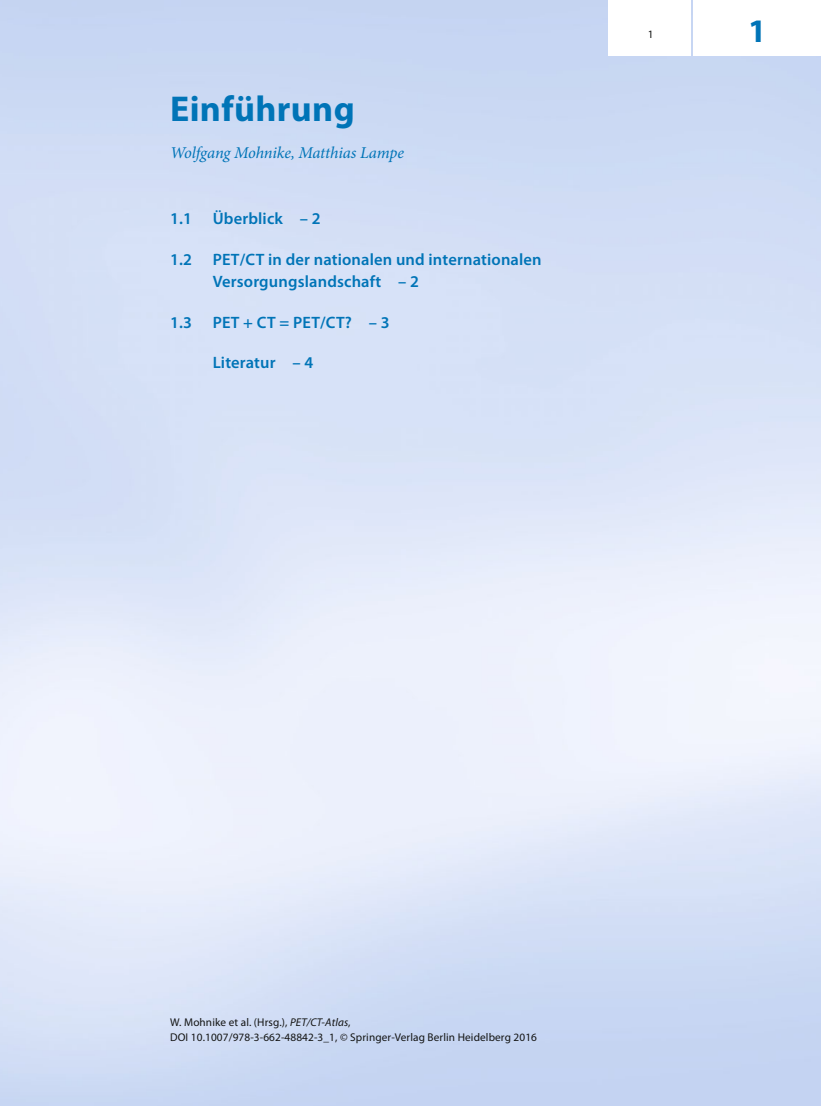
<style>
.page{position:relative;width:821px;height:1106px;background:#fff}
.page>*{position:absolute;margin:0;border:0;box-sizing:border-box;transform-origin:0 0}
.t1{font:700 36px "Myriad Pro";letter-spacing:.01em;color:#0074b7}
.t2{font:700 33px "Myriad Pro";color:#0074b7}
.t3{font:600 16.5px/22.5px "Myriad Pro";letter-spacing:.01em;color:#0074b7}
.t4{font:italic 16.5px "Minion Pro";letter-spacing:-.01em;color:#0074b7}
.t5{font:11.25px/15px "Myriad Pro";letter-spacing:.01em;color:#131413}
.s1{font-style:italic}
</style>
<div class="page">
<h1 class="t1" style="left:170px;top:95px;width:186px">Einführung</h1>
<p class="t4" style="left:170px;top:146px;width:235px">Wolfgang Mohnike, Matthias Lampe</p>
<p class="t3" style="left:170px;top:209px;width:152px">1.1 Überblick – 2</p>
<p class="t3" style="left:213px;top:249px;width:330px;text-indent:-43px">1.2 PET/CT in der nationalen und internationalen<br>Versorgungs landschaft – 2</p>
<p class="t3" style="left:170px;top:312px;width:221px">1.3 PET + CT = PET/CT? – 3</p>
<p class="t3" style="left:213px;top:353px;width:102px">Literatur – 4</p>
<p class="t5" style="left:648px;top:28px;width:7px">1</p>
<h2 class="t2" style="left:748px;top:18px;width:20px">1</h2>
<p class="t5" style="left:170px;top:1015px;width:368px">W. Mohnike et al. (Hrsg.), <span class="s1">PET/CT-Atlas</span>,<br>DOI 10.1007/978-3-662-48842-3_1, © Springer-Verlag Berlin Heidelberg 2016</p>
</div>
